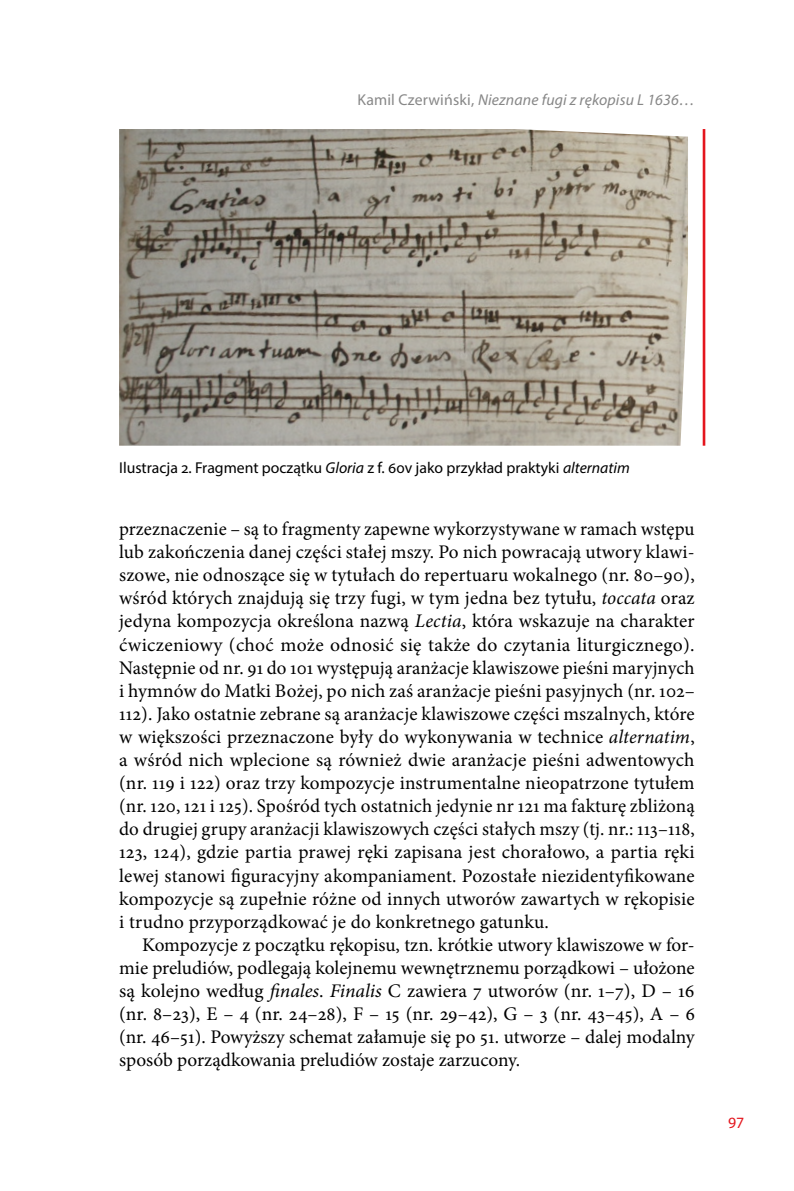
<style>
.page{position:relative;width:794px;height:1191px;background:#fff}
.page>*{position:absolute;margin:0;border:0;box-sizing:border-box;transform-origin:0 0}
.t1{font:19.25px/23.1px "Minion Pro";color:#000;text-align:justify}
.t2{font:15.75px "Myriad Pro";color:#000}
.t3{font:italic 15.75px "Myriad Pro";letter-spacing:.01em;color:#878787}
.t4{font:15.75px "Myriad Pro";color:#e4151d}
.s1{font-style:normal}
.s2{font-style:italic}
</style>
<div class="page">
<img style="left:119px;top:129px;width:569px;height:317px">
<hr style="left:702px;top:129px;width:3px;height:317px;background:#e4151d">
<p class="t3" style="left:357px;top:90px;width:339px"><span class="s1">Kamil Czerwiński,</span> Nieznane fugi z rękopisu L 1636…</p>
<p class="t2" style="left:119px;top:458px;width:512px">Ilustracja 2. Fragment początku <span class="s2">Gloria</span> z f. 60v jako przykład praktyki <span class="s2">alternatim</span></p>
<p class="t1" style="left:119px;top:517px;width:577px">przeznaczenie – są to fragmenty zapewne wykorzystywane w ramach wstępu lub zakończenia danej części stałej mszy. Po nich powracają utwory klawi&shy;szowe, nie odnoszące się w tytułach do repertuaru wokalnego (nr. 80–90), wśród których znajdują się trzy fugi, w tym jedna bez tytułu, <span class="s2">toccata</span> oraz jedyna kompozycja określona nazwą <span class="s2">Lectia</span>, która wskazuje na charakter ćwiczeniowy (choć może odnosić się także do czytania liturgicznego).<br>Następnie od nr. 91 do 101 występują aranżacje klawiszowe pieśni maryjnych i hymnów do Matki Bożej, po nich zaś aranżacje pieśni pasyjnych (nr. 102– 112). Jako ostatnie zebrane są aranżacje klawiszowe części mszalnych, które w większości przeznaczone były do wykonywania w technice <span class="s2">alternatim</span>, a wśród nich wplecione są również dwie aranżacje pieśni adwentowych (nr. 119 i 122) oraz trzy kompozycje instrumentalne nieopatrzone tytułem (nr. 120, 121 i 125). Spośród tych ostatnich jedynie nr 121 ma fakturę zbliżoną do drugiej grupy aranżacji klawiszowych części stałych mszy (tj. nr.: 113–118, 123, 124), gdzie partia prawej ręki zapisana jest chorałowo, a partia ręki lewej stanowi figuracyjny akompaniament. Pozostałe niezidentyfikowane kompozycje są zupełnie różne od innych utworów zawartych w rękopisie i trudno przyporządkować je do konkretnego gatunku.</p>
<p class="t1" style="left:119px;top:933px;width:577px;text-indent:23px">Kompozycje z początku rękopisu, tzn. krótkie utwory klawiszowe w for&shy;mie preludiów, podlegają kolejnemu wewnętrznemu porządkowi – ułożone są kolejno według <span class="s2">finales</span>. <span class="s2">Finalis</span> C zawiera 7 utworów (nr. 1–7), D – 16 (nr. 8–23), E – 4 (nr. 24–28), F – 15 (nr. 29–42), G – 3 (nr. 43–45), A – 6 (nr. 46–51). Powyższy schemat załamuje się po 51. utworze – dalej modalny sposób porządkowania preludiów zostaje zarzucony.</p>
<p class="t4" style="left:728px;top:1113px;width:18px">97</p>
</div>
